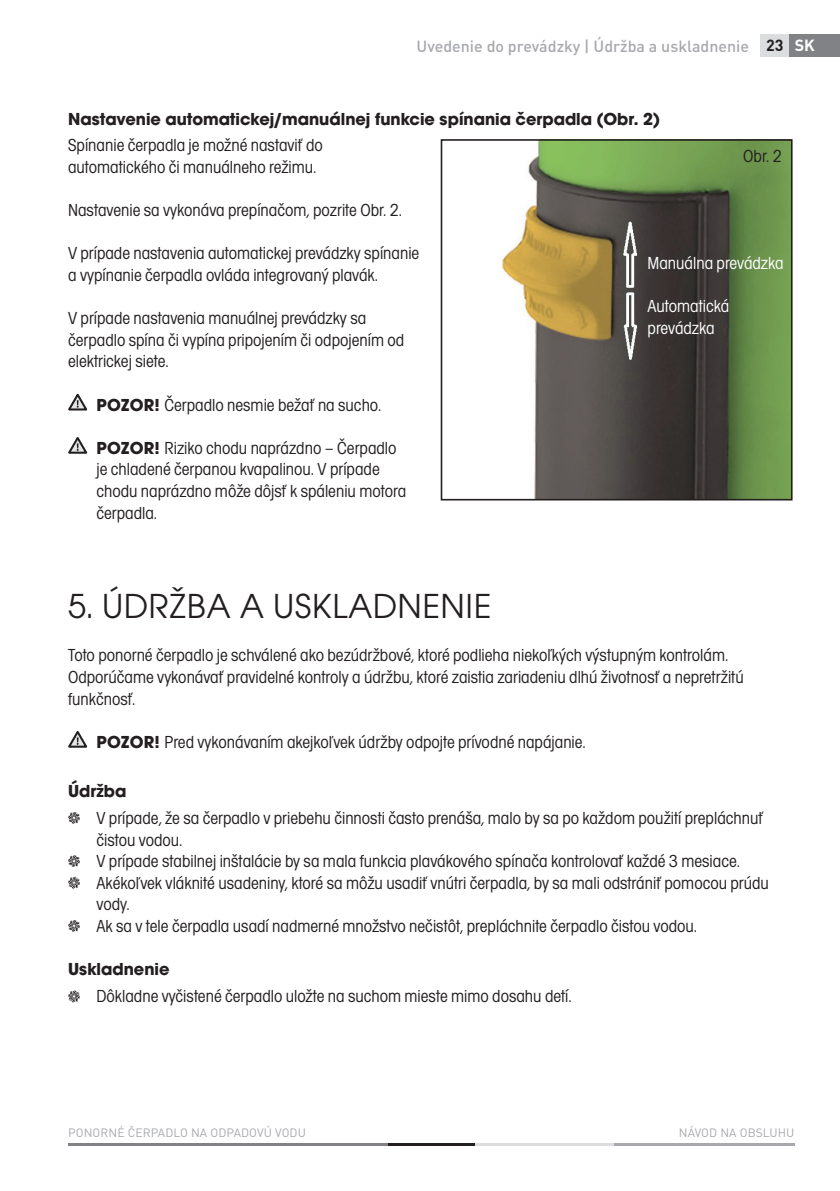
<style>
.page{position:relative;width:840px;height:1191px;background:#fff}
.page>*{position:absolute;margin:0;border:0;box-sizing:border-box;transform-origin:0 0}
.t1{font:36px "Avant Gar Got Itc TOT Boo";letter-spacing:.015em;color:#231f20}
.t2{font:18px/21.6px "Avant Gar Got Itc TOT Boo Con";color:#231f20}
.t3{font:700 18px/25.8px "Avant Gar Got Itc TOT";color:#231f20}
.t4{font:18px/21.6px "Avant Gar Got Itc TOT Boo Con";color:#fff}
.t5{font:500 16px "DIN Pro";color:#a8a9ad}
.t6{font:700 16px "DIN Pro";color:#fff}
.t7{font:12px "DIN Pro";letter-spacing:.01em;color:#a8a9ad}
.s1{font-weight:700;color:#231f20}
.s2{font-family:"Avant Gar Got Itc TOT Boo Con";font-weight:400}
.s3{font-family:"Avant Gar Got Itc TOT";font-weight:700}
</style>
<div class="page">
<hr style="left:613px;top:1142px;width:181px;height:3px;background:#a8a9ad">
<hr style="left:474px;top:1142px;width:139px;height:3px;background:#dcdddf">
<hr style="left:68px;top:1142px;width:319px;height:3px;background:#808285">
<hr style="left:387px;top:1142px;width:87px;height:3px;background:#231f20">
<div style="left:788px;top:34px;width:51px;height:23px;background:#808285"></div>
<div style="left:760px;top:34px;width:28px;height:23px;background:#dcdddf"></div>
<svg style="left:68px;top:394px;width:19px;height:16px"></svg>
<svg style="left:68px;top:437px;width:19px;height:17px"></svg>
<img style="left:501px;top:142px;width:288px;height:355px">
<div style="left:440px;top:139px;width:352px;height:361px;border:2px solid #231f20"></div>
<svg style="left:68px;top:731px;width:19px;height:16px"></svg>
<svg style="left:68px;top:812px;width:12px;height:12px"></svg>
<svg style="left:68px;top:855px;width:12px;height:12px"></svg>
<svg style="left:68px;top:876px;width:12px;height:12px"></svg>
<svg style="left:68px;top:920px;width:12px;height:12px"></svg>
<svg style="left:68px;top:990px;width:12px;height:12px"></svg>
<p class="t5" style="left:416px;top:40px;width:368px">Uvedenie do prevádzky | Údržba a uskladnenie <span class="s1">23</span></p>
<p class="t6" style="left:794px;top:40px;width:22px">SK</p>
<p class="t3" style="left:68px;top:108px;width:593px">Nastavenie automatickej/manuálnej funkcie spínania čerpadla (Obr. 2)<br><span class="s2">Spínanie čerpadla je možné nastaviť do</span></p>
<p class="t2" style="left:68px;top:158px;width:250px">automatického či manuálneho režimu.</p>
<p class="t2" style="left:68px;top:201px;width:335px">Nastavenie sa vykonáva prepínačom, pozrite Obr. 2.</p>
<p class="t2" style="left:68px;top:244px;width:352px">V prípade nastavenia automatickej prevádzky spínanie a vypínanie čerpadla ovláda integrovaný plavák.</p>
<p class="t2" style="left:68px;top:309px;width:337px">V prípade nastavenia manuálnej prevádzky sa čerpadlo spína či vypína pripojením či odpojením od elektrickej siete.</p>
<p class="t2" style="left:96px;top:395px;width:286px"><span class="s3">POZOR!</span> Čerpadlo nesmie bežať na sucho.</p>
<p class="t2" style="left:96px;top:438px;width:311px"><span class="s3">POZOR!</span> Riziko chodu naprázdno – Čerpadlo je chladené čerpanou kvapalinou. V prípade chodu naprázdno môže dôjsť k spáleniu motora čerpadla.</p>
<p class="t2" style="left:742px;top:147px;width:40px">Obr. 2</p>
<p class="t4" style="left:647px;top:254px;width:137px">Manuálna prevádzka</p>
<p class="t4" style="left:647px;top:297px;width:83px">Automatická prevádzka</p>
<p class="t1" style="left:68px;top:593px;width:424px">5. ÚDRŽBA A USKLADNENIE</p>
<p class="t2" style="left:68px;top:646px;width:676px">Toto ponorné čerpadlo je schválené ako bezúdržbové, ktoré podlieha niekoľkých výstupným kontrolám.<br>Odporúčame vykonávať pravidelné kontroly a údržbu, ktoré zaistia zariadeniu dlhú životnosť a nepretržitú funkčnosť.</p>
<p class="t2" style="left:96px;top:732px;width:490px"><span class="s3">POZOR!</span> Pred vykonávaním akejkoľvek údržby odpojte prívodné napájanie.</p>
<p class="t2" style="left:96px;top:778px;width:668px;line-height:27.2px;text-indent:-28px"><span class="s3">Údržba<br></span>V prípade, že sa čerpadlo v priebehu činnosti často prenáša, malo by sa po každom použití prepláchnuť</p>
<p class="t2" style="left:96px;top:830px;width:673px">čistou vodou.<br>V prípade stabilnej inštalácie by sa mala funkcia plavákového spínača kontrolovať každé 3 mesiace.<br>Akékoľvek vláknité usadeniny, ktoré sa môžu usadiť vnútri čerpadla, by sa mali odstrániť pomocou prúdu vody.<br>Ak sa v tele čerpadla usadí nadmerné množstvo nečistôt, prepláchnite čerpadlo čistou vodou.</p>
<p class="t2" style="left:96px;top:957px;width:476px;line-height:27.2px;text-indent:-28px"><span class="s3">Uskladnenie<br></span>Dôkladne vyčistené čerpadlo uložte na suchom mieste mimo dosahu detí.</p>
<p class="t7" style="left:68px;top:1128px;width:239px">PONORNÉ ČERPADLO NA ODPADOVÚ VODU</p>
<p class="t7" style="left:678px;top:1128px;width:117px">NÁVOD NA OBSLUHU</p>
</div>
